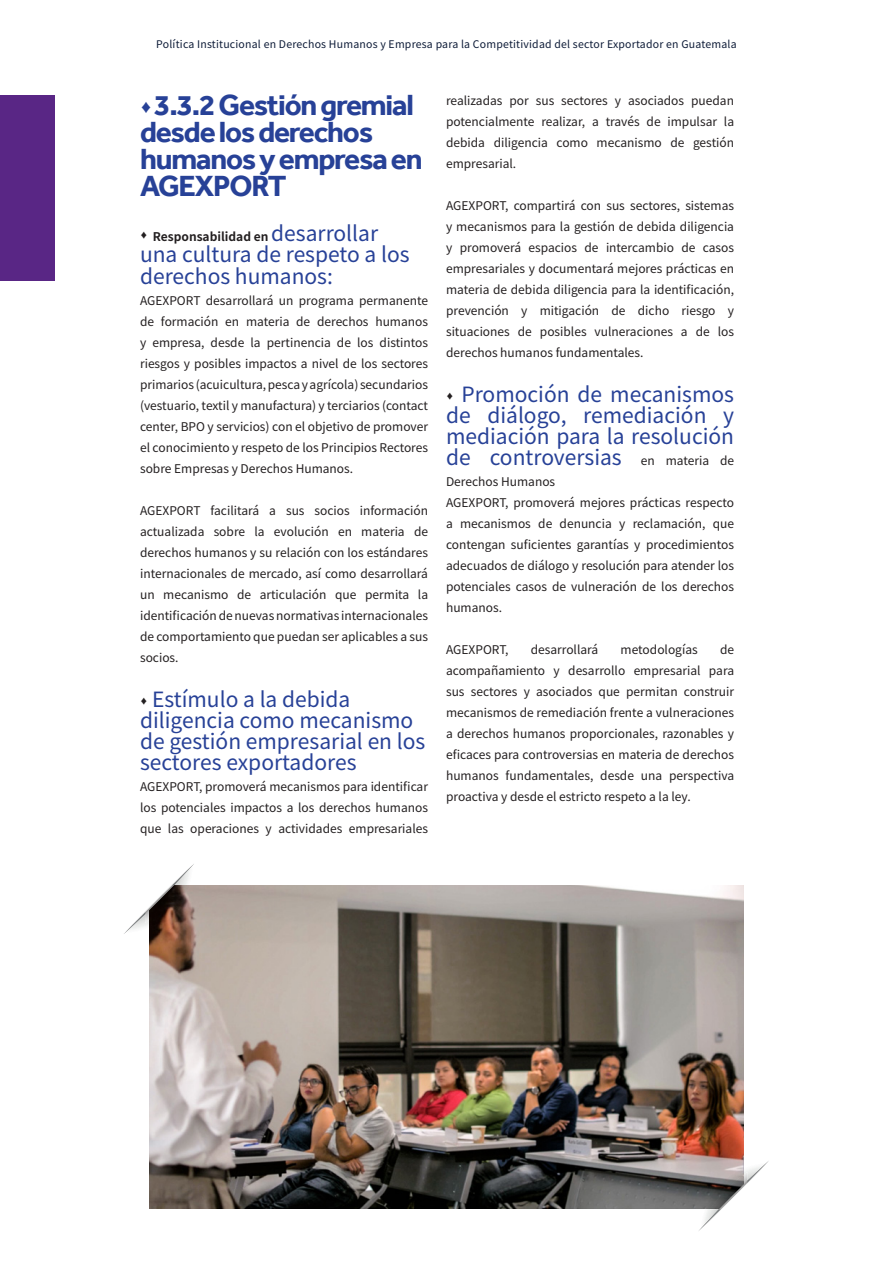
<style>
.page{position:relative;width:893px;height:1263px;background:#fff}
.page>*{position:absolute;margin:0;border:0;box-sizing:border-box;transform-origin:0 0}
.Texto_independiente{font:700 30px/27px "Effra";letter-spacing:-.04em;color:#274197}
.Texto_independiente-2{font:21px/21px "Noto Sans JP";color:#274197}
.Texto_independiente-3{font:12px/21px "Noto Sans JP";color:#231f20;text-align:justify}
.Texto_independiente-4{font:700 12px "Noto Sans JP";color:#231f20}
.Texto_independiente-5{font:12px "Noto Sans JP";color:#274197}
.t1{font:10.5px "Noto Sans JP";letter-spacing:.02em;color:#0d1b37}
.Texto_independiente-6{font:7.5px "Noto Sans JP";color:#231f20}
.s1{font-weight:400;font-size:21px;color:#274197}
.s2{font-size:12px;color:#231f20}
</style>
<div class="page">
<img style="left:149px;top:886px;width:594px;height:323px">
<div style="left:0;top:95px;width:54px;height:186px;background:#592685"></div>
<svg style="left:698px;top:1160px;width:71px;height:71px"></svg>
<svg style="left:124px;top:864px;width:70px;height:70px"></svg>
<p class="t1" style="left:156px;top:39px;width:582px">Política Institucional en Derechos Humanos y Empresa para la Competitividad del sector Exportador en Guatemala</p>
<p class="Texto_independiente" style="left:140px;top:92px;width:284px;text-indent:14px">3.3.2 Gestión gremial desde los derechos humanos y empresa en<br>AGEXPORT</p>
<p class="Texto_independiente-4" style="left:140px;top:230px;width:240px"><sup>♦</sup> Responsabilidad en <span class="s1">desarrollar</span></p>
<p class="Texto_independiente-2" style="left:140px;top:245px;width:271px">una cultura de respeto a los derechos humanos:</p>
<p class="Texto_independiente-3" style="left:140px;top:290px;width:290px">AGEXPORT desarrollará un programa permanente de formación en materia de derechos humanos y empresa, desde la pertinencia de los distintos riesgos y posibles impactos a nivel de los sectores primarios (acuicultura,pescayagrícola) secundarios (vestuario, textil y manufactura) y terciarios (contact center, BPO y servicios) con el objetivo de promover el conocimiento y respeto de los Principios Rectores sobre Empresas y Derechos Humanos.</p>
<p class="Texto_independiente-3" style="left:140px;top:500px;width:290px">AGEXPORT facilitará a sus socios información actualizada sobre la evolución en materia de derechos humanos y su relación con los estándares internacionales de mercado, así como desarrollará un mecanismo de articulación que permita la identificación de nuevas normativas internacionales de comportamiento que puedan ser aplicables a sus socios.</p>
<p class="Texto_independiente-6" style="left:140px;top:696px;width:9px">♦</p>
<p class="Texto_independiente-5" style="left:140px;top:101px;width:13px">♦</p>
<p class="Texto_independiente-2" style="left:140px;top:689px;width:287px;text-indent:12px">Estímulo a la debida diligencia como mecanismo de gestión empresarial en los sectores exportadores</p>
<p class="Texto_independiente-3" style="left:140px;top:776px;width:290px">AGEXPORT, promoverá mecanismos para identificar los potenciales impactos a los derechos humanos que las operaciones y actividades empresariales</p>
<p class="Texto_independiente-3" style="left:446px;top:90px;width:290px">realizadas por sus sectores y asociados puedan potencialmente realizar, a través de impulsar la debida diligencia como mecanismo de gestión empresarial.</p>
<p class="Texto_independiente-3" style="left:446px;top:195px;width:290px">AGEXPORT, compartirá con sus sectores, sistemas y mecanismos para la gestión de debida diligencia y promoverá espacios de intercambio de casos empresariales y documentará mejores prácticas en materia de debida diligencia para la identificación, prevención y mitigación de dicho riesgo y situaciones de posibles vulneraciones a de los derechos humanos fundamentales.</p>
<p class="Texto_independiente-6" style="left:446px;top:392px;width:9px">♦</p>
<p class="Texto_independiente-2" style="left:446px;top:384px;width:289px;text-align:justify;text-indent:15px">Promoción de mecanismos de diálogo, remediación y mediación para la resolución de controversias <span class="s2">en materia de</span></p>
<p class="Texto_independiente-3" style="left:446px;top:471px;width:111px">Derechos Humanos</p>
<p class="Texto_independiente-3" style="left:446px;top:492px;width:290px">AGEXPORT, promoverá mejores prácticas respecto a mecanismos de denuncia y reclamación, que contengan suficientes garantías y procedimientos adecuados de diálogo y resolución para atender los potenciales casos de vulneración de los derechos humanos.</p>
<p class="Texto_independiente-3" style="left:446px;top:639px;width:64px">AGEXPORT,</p>
<p class="Texto_independiente-3" style="left:531px;top:639px;width:69px">desarrollará</p>
<p class="Texto_independiente-3" style="left:621px;top:639px;width:79px">metodologías</p>
<p class="Texto_independiente-3" style="left:446px;top:639px;width:290px;text-indent:274px">de acompañamiento y desarrollo empresarial para sus sectores y asociados que permitan construir mecanismos de remediación frente a vulneraciones a derechos humanos proporcionales, razonables y eficaces para controversias en materia de derechos humanos fundamentales, desde una perspectiva proactiva y desde el estricto respeto a la ley.</p>
</div>
